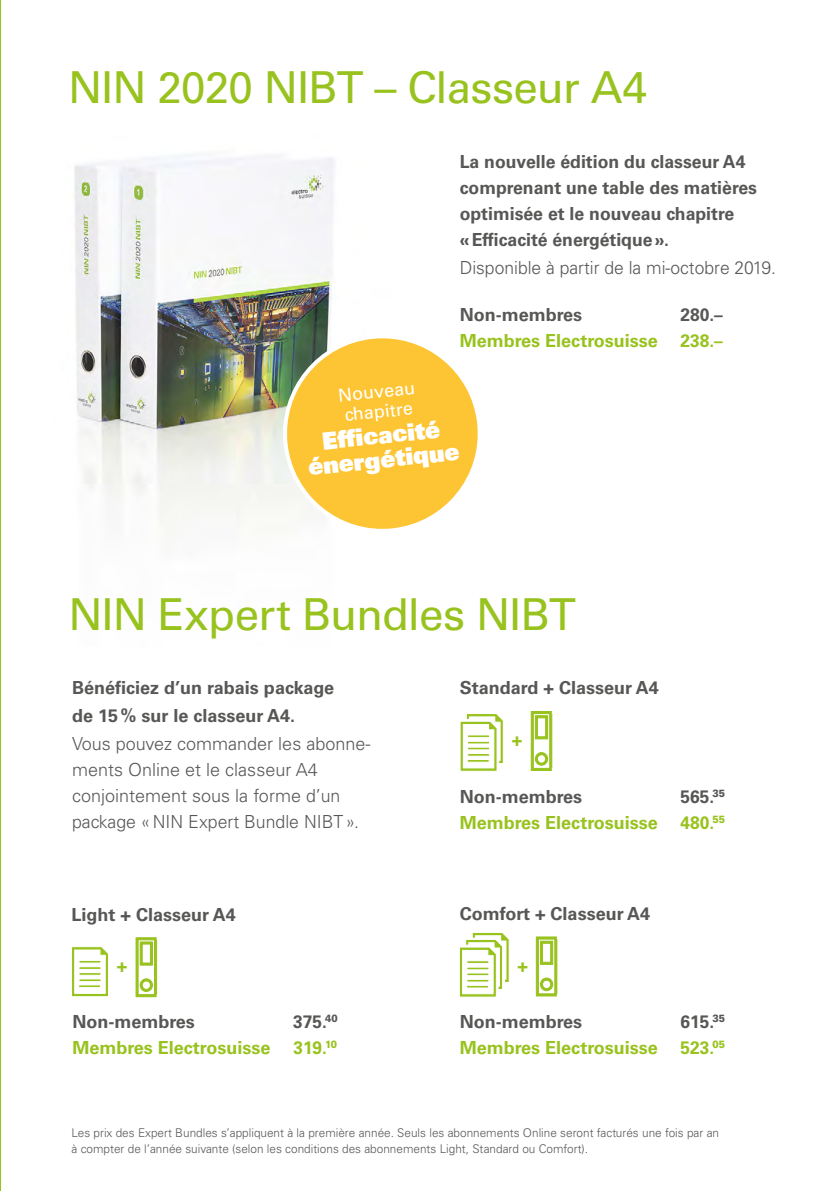
<style>
.page{position:relative;width:840px;height:1191px;background:#fff}
.page>*{position:absolute;margin:0;border:0;box-sizing:border-box;transform-origin:0 0}
.Headline_Branding_Op{font:44px "Univers LT Std";letter-spacing:-.02em;color:#98c21d}
.preis_weiss_Packages{font:24px/24px "Univers LT Std X Black";color:#fff;text-align:center}
.copy_8_5_Packages{font:700 18px/26px "Univers LT Std";color:#575756}
.copy_8_5_Packages-2{font:300 18px/26px "Univers LT Std";color:#575756}
.copy_8_5_Packages-3{font:700 18px "Univers LT Std";color:#98c21d}
.copy_8_5_Packages-4{font:700 18px "Univers LT Std";color:#575756;scale:.96 1}
.copy_8_5_Packages-5{font:700 18px "Univers LT Std";color:#98c21d;scale:.96 1}
.preis_weiss_Packages-2{font:18px/20px "Univers LT Std";color:#fff}
.copy_8_5_Packages-6{font:300 12px/16px "Univers LT Std";color:#575756}
</style>
<div class="page">
<img style="left:74px;top:155px;width:260px;height:381px">
<hr style="left:0;top:0;width:1px;height:1191px;background:#98c21d">
<svg style="left:280px;top:331px;width:198px;height:205px"></svg>
<svg style="left:530px;top:711px;width:21px;height:59px"></svg>
<svg style="left:536px;top:936px;width:20px;height:60px"></svg>
<svg style="left:459px;top:933px;width:50px;height:64px"></svg>
<svg style="left:460px;top:714px;width:43px;height:57px"></svg>
<svg style="left:136px;top:937px;width:21px;height:60px"></svg>
<svg style="left:72px;top:946px;width:36px;height:51px"></svg>
<p class="Headline_Branding_Op" style="left:68px;top:61px;width:580px">NIN 2020 NIBT – Classeur A4</p>
<p class="copy_8_5_Packages" style="left:459px;top:148px;width:298px">La nouvelle édition du classeur A4 comprenant une table des matières optimisée et le nouveau chapitre «Efficacité énergétique».</p>
<p class="copy_8_5_Packages-2" style="left:459px;top:254px;width:318px">Disponible à partir de la mi-octobre 2019.</p>
<p class="copy_8_5_Packages" style="left:459px;top:301px;width:124px">Non-membres</p>
<p class="copy_8_5_Packages-4" style="left:680px;top:304px;width:46px">280.–</p>
<p class="copy_8_5_Packages-3" style="left:459px;top:330px;width:200px">Membres Electrosuisse</p>
<p class="copy_8_5_Packages-5" style="left:680px;top:330px;width:46px">238.–</p>
<p class="preis_weiss_Packages-2" style="left:337px;top:386px;width:79px;rotate:-6deg">Nouveau chapitre</p>
<p class="preis_weiss_Packages" style="left:304px;top:430px;width:153px;rotate:-6deg">Effi cacité énergétique</p>
<p class="Headline_Branding_Op" style="left:68px;top:588px;width:508px">NIN Expert Bundles NIBT</p>
<p class="copy_8_5_Packages" style="left:72px;top:673px;width:263px;line-height:28px">Bénéficiez d’un rabais package de 15% sur le classeur A4.</p>
<p class="copy_8_5_Packages-2" style="left:72px;top:730px;width:299px">Vous pouvez commander les abonne&shy;ments Online et le classeur A4 conjointement sous la forme d’un package «NIN Expert Bundle NIBT».</p>
<p class="copy_8_5_Packages" style="left:459px;top:674px;width:200px">Standard + Classeur A4</p>
<p class="copy_8_5_Packages-3" style="left:511px;top:729px;width:12px">+</p>
<p class="copy_8_5_Packages" style="left:459px;top:784px;width:124px">Non-membres</p>
<p class="copy_8_5_Packages-4" style="left:680px;top:786px;width:48px">565.<sup>35</sup></p>
<p class="copy_8_5_Packages-3" style="left:459px;top:812px;width:200px">Membres Electrosuisse</p>
<p class="copy_8_5_Packages-5" style="left:680px;top:812px;width:48px">480.<sup>55</sup></p>
<p class="copy_8_5_Packages" style="left:71px;top:902px;width:166px">Light + Classeur A4</p>
<p class="copy_8_5_Packages" style="left:459px;top:900px;width:192px">Comfort + Classeur A4</p>
<p class="copy_8_5_Packages-3" style="left:117px;top:955px;width:12px">+</p>
<p class="copy_8_5_Packages-3" style="left:517px;top:955px;width:12px">+</p>
<p class="copy_8_5_Packages" style="left:72px;top:1009px;width:124px">Non-membres</p>
<p class="copy_8_5_Packages-4" style="left:293px;top:1011px;width:48px">375.<sup>40</sup></p>
<p class="copy_8_5_Packages-3" style="left:72px;top:1037px;width:200px">Membres Electrosuisse</p>
<p class="copy_8_5_Packages-5" style="left:293px;top:1037px;width:47px">319.<sup>10</sup></p>
<p class="copy_8_5_Packages" style="left:459px;top:1009px;width:124px">Non-membres</p>
<p class="copy_8_5_Packages-4" style="left:680px;top:1011px;width:48px">615.<sup>35</sup></p>
<p class="copy_8_5_Packages-3" style="left:459px;top:1037px;width:200px">Membres Electrosuisse</p>
<p class="copy_8_5_Packages-5" style="left:680px;top:1037px;width:48px">523.<sup>05</sup></p>
<p class="copy_8_5_Packages-6" style="left:71px;top:1125px;width:648px">Les prix des Expert Bundles s’appliquent à la première année. Seuls les abonnements Online seront facturés une fois par an à compter de l’année suivante (selon les conditions des abonnements Light, Standard ou Comfort).</p>
</div>
